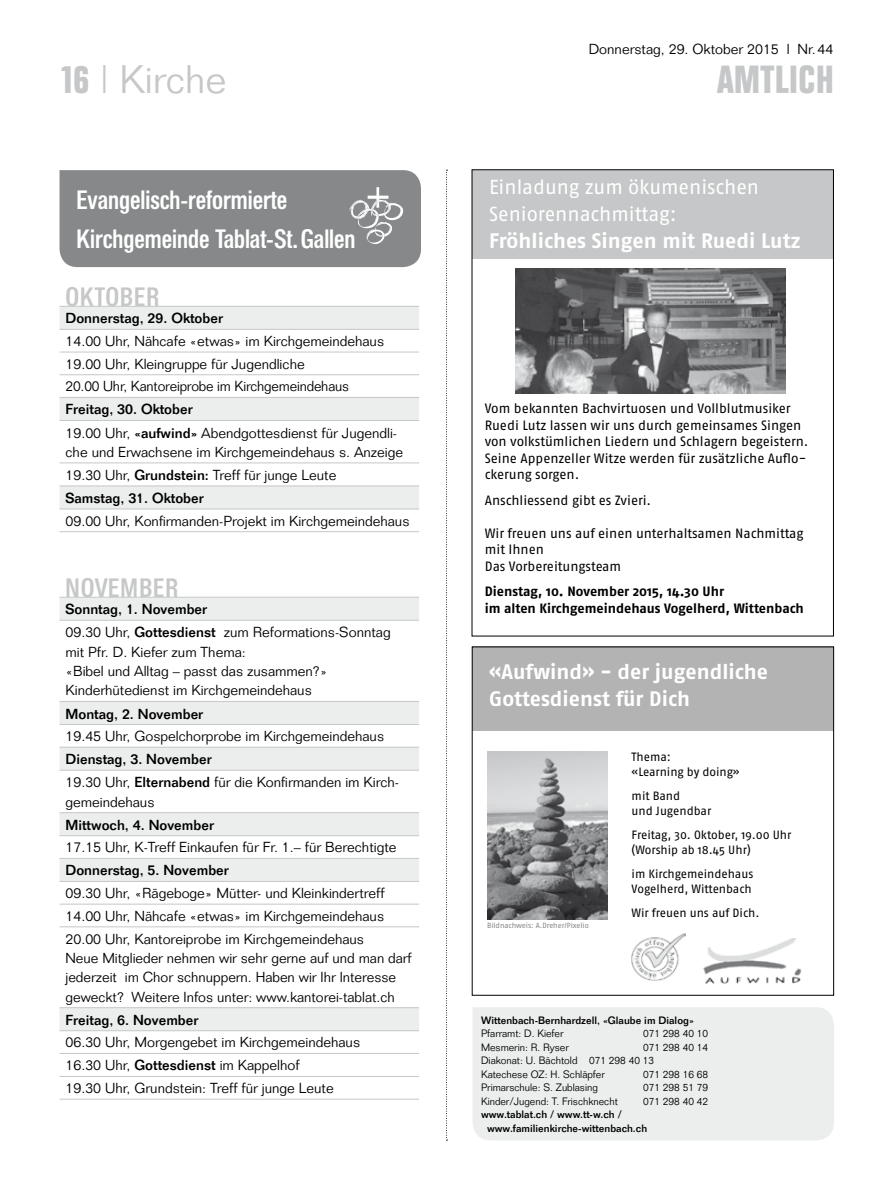
<style>
.page{position:relative;width:893px;height:1191px;background:#fff}
.page>*{position:absolute;margin:0;border:0;box-sizing:border-box;transform-origin:0 0}
.t1{font:300 39px "Folio";color:#c6c7c8}
.t2{font:700 39px "Folio Condensed BQ";letter-spacing:.025em;color:#c6c7c8}
.t3{font:500 26.25px/38.7px "Folio Condensed BQ";color:#fff}
.t4{font:500 26.25px "Folio Condensed BQ";letter-spacing:.04em;color:#c6c7c8}
.t5{font:700 21px/27px "Fago OT";letter-spacing:.005em;color:#fff}
.t6{font:20.25px/27px "Fago OT";letter-spacing:-.005em;color:#fff}
.t7{font:300 14.25px/23.1px "Folio";color:#000}
.t8{font:500 14.25px "Folio";color:#000}
.t9{font:13.5px/16.5px "Fago OT";letter-spacing:-.005em;color:#000}
.t10{font:700 13.5px/16.5px "Fago OT";color:#000}
.t11{font:12px/15px "Fago OT";letter-spacing:-.005em;color:#000}
.t12{font:300 10.5px/13.5px "Folio";color:#000}
.t13{font:500 10.5px/13.5px "Folio";color:#000}
.t14{font:7.5px "Fago OT";letter-spacing:-.005em;color:#848687}
.s1{font-family:"Folio Condensed BQ";font-weight:700}
.s2{font-weight:500}
</style>
<div class="page">
<svg style="left:446px;top:170px;width:1px;height:970px"></svg>
<svg style="left:60px;top:307px;width:359px;height:723px"></svg>
<hr style="left:60px;top:306px;width:359px;height:1px;background:#c6c7c8">
<hr style="left:60px;top:329px;width:359px;height:1px;background:#c6c7c8">
<hr style="left:60px;top:352px;width:359px;height:1px;background:#c6c7c8">
<hr style="left:60px;top:374px;width:359px;height:1px;background:#c6c7c8">
<hr style="left:60px;top:397px;width:359px;height:1px;background:#c6c7c8">
<hr style="left:60px;top:420px;width:359px;height:1px;background:#c6c7c8">
<hr style="left:60px;top:462px;width:359px;height:1px;background:#c6c7c8">
<hr style="left:60px;top:485px;width:359px;height:1px;background:#c6c7c8">
<hr style="left:60px;top:508px;width:359px;height:1px;background:#c6c7c8">
<hr style="left:60px;top:531px;width:359px;height:1px;background:#c6c7c8">
<hr style="left:60px;top:597px;width:359px;height:1px;background:#c6c7c8">
<hr style="left:60px;top:620px;width:359px;height:1px;background:#c6c7c8">
<hr style="left:60px;top:701px;width:359px;height:1px;background:#c6c7c8">
<hr style="left:60px;top:724px;width:359px;height:1px;background:#c6c7c8">
<hr style="left:60px;top:747px;width:359px;height:1px;background:#c6c7c8">
<hr style="left:60px;top:770px;width:359px;height:1px;background:#c6c7c8">
<hr style="left:60px;top:812px;width:359px;height:1px;background:#c6c7c8">
<hr style="left:60px;top:835px;width:359px;height:1px;background:#c6c7c8">
<hr style="left:60px;top:858px;width:359px;height:1px;background:#c6c7c8">
<hr style="left:60px;top:881px;width:359px;height:1px;background:#c6c7c8">
<hr style="left:60px;top:903px;width:359px;height:1px;background:#c6c7c8">
<hr style="left:60px;top:926px;width:359px;height:1px;background:#c6c7c8">
<hr style="left:60px;top:1007px;width:359px;height:1px;background:#c6c7c8">
<hr style="left:60px;top:1030px;width:359px;height:1px;background:#c6c7c8">
<hr style="left:60px;top:1053px;width:359px;height:1px;background:#c6c7c8">
<hr style="left:60px;top:1076px;width:359px;height:1px;background:#c6c7c8">
<hr style="left:60px;top:1098px;width:359px;height:1px;background:#c6c7c8">
<div style="left:472px;top:647px;width:362px;height:83px;background:#b3b3b3"></div>
<img style="left:487px;top:751px;width:121px;height:168px">
<img style="left:703px;top:938px;width:99px;height:46px">
<img style="left:632px;top:933px;width:53px;height:47px">
<div style="left:472px;top:646px;width:362px;height:349px;border:1px solid #000"></div>
<div style="left:473px;top:1007px;width:361px;height:133px;background:#eceded"></div>
<div style="left:60px;top:170px;width:361px;height:97px;background:#86888a"></div>
<div style="left:472px;top:171px;width:361px;height:88px;background:#c6c7c8"></div>
<img style="left:516px;top:268px;width:269px;height:125px">
<p class="t7" style="left:589px;top:37px;width:246px">Donnerstag, 29. Oktober 2015 l Nr.44</p>
<h1 class="t1" style="left:60px;top:56px;width:168px"><span class="s1">16</span> | Kirche</h1>
<h1 class="t2" style="left:717px;top:58px;width:118px">AMTLICH</h1>
<h2 class="t3" style="left:77px;top:181px;width:280px">Evangelisch-reformierte<br>Kirchgemeinde Tablat-St. Gallen</h2>
<h3 class="t6" style="left:489px;top:173px;width:272px">Einladung zum ökumenischen<br>Seniorennachmittag:</h3>
<h3 class="t5" style="left:489px;top:227px;width:313px">Fröhliches Singen mit Ruedi Lutz</h3>
<h2 class="t4" style="left:66px;top:282px;width:95px">OKTOBER</h2>
<p class="t8" style="left:66px;top:310px;width:159px">Donnerstag, 29. Oktober</p>
<p class="t7" style="left:66px;top:330px;width:320px;line-height:22.6px">14.00 Uhr, Nähcafe «etwas» im Kirchgemeindehaus<br>19.00 Uhr, Kleingruppe für Jugendliche<br>20.00 Uhr, Kantoreiprobe im Kirchgemeindehaus</p>
<p class="t7" style="left:66px;top:398px;width:333px"><span class="s2">Freitag, 30. Oktober<br></span>19.00 Uhr, <span class="s2">«aufwind»</span> Abendgottesdienst für Jugendli-</p>
<p class="t7" style="left:66px;top:440px;width:339px">che und Erwachsene im Kirchgemeindehaus s. Anzeige<br>19.30 Uhr, <span class="s2">Grundstein:</span> Treff für junge Leute<br><span class="s2">Samstag, 31. Oktober</span></p>
<p class="t7" style="left:66px;top:509px;width:345px">09.00 Uhr, Konfirmanden-Projekt im Kirchgemeindehaus</p>
<h2 class="t4" style="left:66px;top:573px;width:114px">NOVEMBER</h2>
<p class="t7" style="left:66px;top:598px;width:327px"><span class="s2">Sonntag, 1. November<br></span>09.30 Uhr, <span class="s2">Gottesdienst</span> zum Reformations-Sonntag</p>
<p class="t7" style="left:66px;top:642px;width:263px;line-height:19.4px">mit Pfr. D. Kiefer zum Thema:<br>«Bibel und Alltag – passt das zusammen?»<br>Kinderhütedienst im Kirchgemeindehaus</p>
<p class="t8" style="left:66px;top:705px;width:139px">Montag, 2. November</p>
<p class="t7" style="left:66px;top:724px;width:320px">19.45 Uhr, Gospelchorprobe im Kirchgemeindehaus</p>
<p class="t7" style="left:66px;top:747px;width:335px"><span class="s2">Dienstag, 3. November<br></span>19.30 Uhr, <span class="s2">Elternabend</span> für die Konfirmanden im Kirch-</p>
<p class="t7" style="left:66px;top:790px;width:90px">gemeindehaus</p>
<p class="t8" style="left:66px;top:816px;width:150px">Mittwoch, 4. November</p>
<p class="t7" style="left:66px;top:836px;width:332px">17.15 Uhr, K-Treff Einkaufen für Fr. 1.– für Berechtigte</p>
<p class="t8" style="left:66px;top:862px;width:165px">Donnerstag, 5. November</p>
<p class="t7" style="left:66px;top:881px;width:321px;line-height:22.6px;text-align:justify">09.30 Uhr, «Rägeboge» Mütter- und Kleinkindertreff 14.00 Uhr, Nähcafe «etwas» im Kirchgemeindehaus 20.00 Uhr, Kantoreiprobe im Kirchgemeindehaus</p>
<p class="t7" style="left:66px;top:948px;width:348px;line-height:19.4px">Neue Mitglieder nehmen wir sehr gerne auf und man darf jederzeit im Chor schnuppern. Haben wir Ihr Interesse geweckt? Weitere Infos unter: www.kantorei-tablat.ch</p>
<p class="t8" style="left:66px;top:1011px;width:135px">Freitag, 6. November</p>
<p class="t7" style="left:66px;top:1031px;width:296px">06.30 Uhr, Morgengebet im Kirchgemeindehaus<br>16.30 Uhr, <span class="s2">Gottesdienst</span> im Kappelhof<br>19.30 Uhr, Grundstein: Treff für junge Leute</p>
<p class="t9" style="left:485px;top:400px;width:325px">Vom bekannten Bachvirtuosen und Vollblutmusiker Ruedi Lutz lassen wir uns durch gemeinsames Singen von volkstümlichen Liedern und Schlagern begeistern.<br>Seine Appenzeller Witze werden für zusätzliche Auflo&shy;ckerung sorgen.</p>
<p class="t9" style="left:485px;top:492px;width:168px">Anschliessend gibt es Zvieri.</p>
<p class="t9" style="left:485px;top:525px;width:320px">Wir freuen uns auf einen unterhaltsamen Nachmittag mit Ihnen<br>Das Vorbereitungsteam</p>
<p class="t10" style="left:485px;top:583px;width:321px">Dienstag, 10. November 2015, 14.30 Uhr<br>im alten Kirchgemeindehaus Vogelherd, Wittenbach</p>
<h3 class="t5" style="left:489px;top:658px;width:280px">«Aufwind» - der jugendliche<br>Gottesdienst für Dich</h3>
<p class="t14" style="left:487px;top:921px;width:103px">Bildnachweis: A.Dreher/Pixelio</p>
<p class="t11" style="left:632px;top:749px;width:109px">Thema:<br>«Learning by doing»</p>
<p class="t11" style="left:632px;top:788px;width:81px">mit Band<br>und Jugendbar</p>
<p class="t11" style="left:632px;top:827px;width:161px">Freitag, 30. Oktober, 19.00 Uhr (Worship ab 18.45 Uhr)</p>
<p class="t11" style="left:632px;top:866px;width:123px">im Kirchgemeindehaus<br>Vogelherd, Wittenbach</p>
<p class="t11" style="left:632px;top:905px;width:129px">Wir freuen uns auf Dich.</p>
<p class="t13" style="left:481px;top:1013px;width:214px">Wittenbach-Bernhardzell, «Glaube im Dialog»</p>
<p class="t12" style="left:481px;top:1027px;width:84px">Pfarramt: D. Kiefer</p>
<p class="t12" style="left:643px;top:1027px;width:67px">071 298 40 10</p>
<p class="t12" style="left:481px;top:1040px;width:89px">Mesmerin: R. Ryser</p>
<p class="t12" style="left:481px;top:1040px;width:229px;text-indent:162px">071 298 40 14<br>Diakonat: U. Bächtold 071 298 40 13<br>Katechese OZ: H. Schläpfer</p>
<p class="t12" style="left:643px;top:1067px;width:67px">071 298 16 68</p>
<p class="t12" style="left:481px;top:1081px;width:118px">Primarschule: S. Zublasing</p>
<p class="t12" style="left:643px;top:1081px;width:67px">071 298 51 79</p>
<p class="t12" style="left:481px;top:1094px;width:138px">Kinder/Jugend: T. Frischknecht</p>
<p class="t12" style="left:643px;top:1094px;width:67px">071 298 40 42</p>
<p class="t13" style="left:487px;top:1107px;width:162px;text-indent:-6px">www.tablat.ch / www.tt-w.ch / www.familienkirche-wittenbach.ch</p>
</div>
